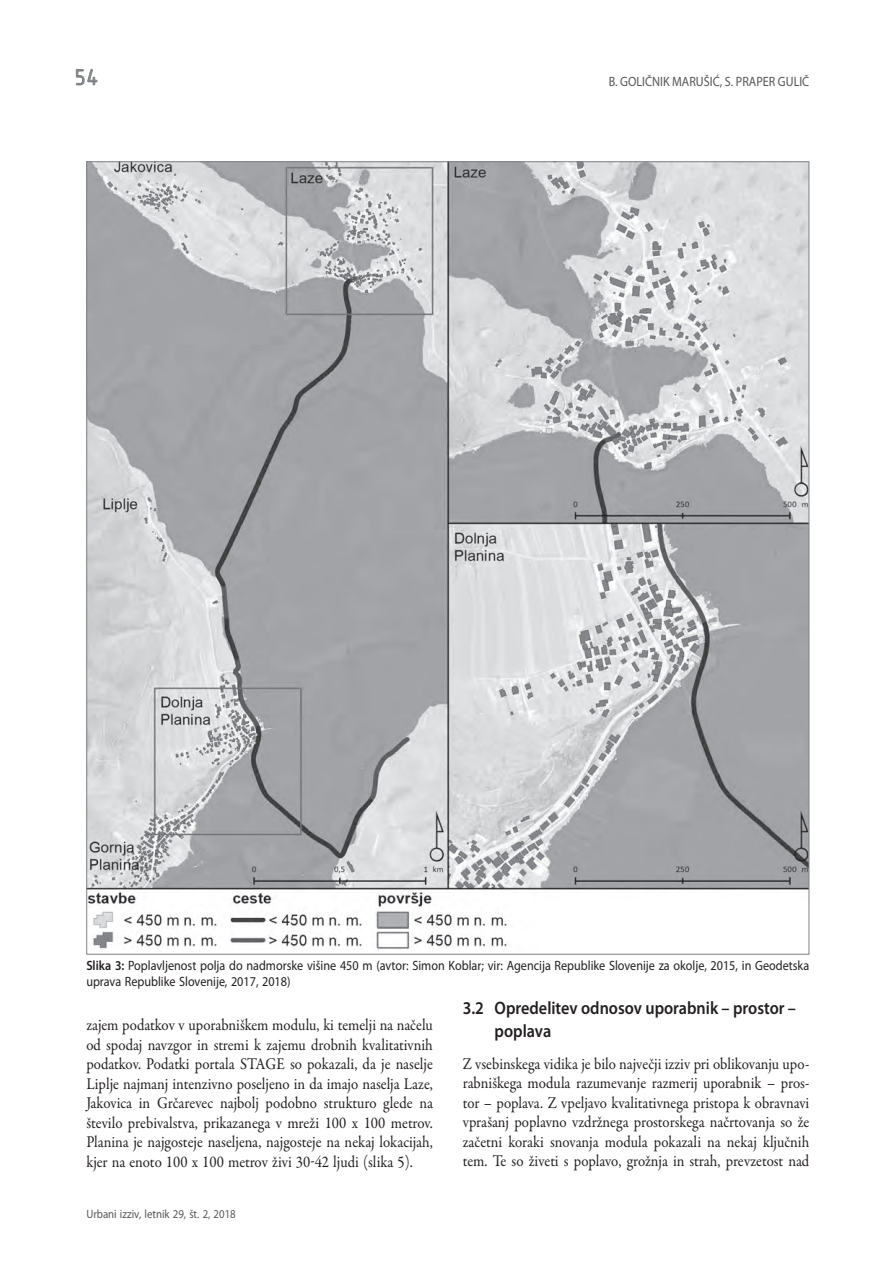
<style>
.page{position:relative;width:895px;height:1264px;background:#fff}
.page>*{position:absolute;margin:0;border:0;box-sizing:border-box;transform-origin:0 0}
.t1{font:24px "ISOCTEUR";color:#808285}
.t2{font:600 18px/22.5px "Myriad Pro";color:#231f20;scale:.9 1}
.t3{font:16.5px/19.5px "Garamond Premr Pro";color:#231f20;text-align:justify;scale:.9 1}
.t4{font:13.5px/16.5px "Myriad Pro";color:#231f20;scale:.9 1}
.t5{font:13.5px "Myriad Pro";color:#57585a;scale:.9 1}
.t6{font:12px "Myriad Pro";color:#57585a;scale:.9 1}
.s1{font-weight:600}
</style>
<div class="page">
<svg style="left:76px;top:69px;width:22px;height:17px"></svg>
<img style="left:88px;top:163px;width:719px;height:788px">
<h1 class="t1" style="left:72px;top:62px;width:31px">54</h1>
<p class="t5" style="left:609px;top:74px;width:224px">B. GOLIČNIK MARUŠIĆ, S. PRAPER GULIČ</p>
<p class="t4" style="left:86px;top:957px;width:805px"><span class="s1">Slika 3:</span> Poplavljenost polja do nadmorske višine 450 m (avtor: Simon Koblar; vir: Agencija Republike Slovenije za okolje, 2015, in Geodetska uprava Republike Slovenije, 2017, 2018)</p>
<p class="t3" style="left:86px;top:1015px;width:387px">zajem podatkov v uporabniškem modulu, ki temelji na načelu od spodaj navzgor in stremi k zajemu drobnih kvalitativnih podatkov. Podatki portala STAGE so pokazali, da je naselje Liplje najmanj intenzivno poseljeno in da imajo naselja Laze, Jakovica in Grčarevec najbolj podobno strukturo glede na število prebivalstva, prikazanega v mreži 100 x 100 metrov.<br>Planina je najgosteje naseljena, najgosteje na nekaj lokacijah, kjer na enoto 100 x 100 metrov živi 30‒42 ljudi (slika 5).</p>
<p class="t6" style="left:86px;top:1207px;width:168px">Urbani izziv, letnik 29, št. 2, 2018</p>
<p class="t2" style="left:495px;top:996px;width:336px;text-indent:-32px">3.2 Opredelitev odnosov uporabnik – prostor – poplava</p>
<p class="t3" style="left:463px;top:1054px;width:387px">Z vsebinskega vidika je bilo največji izziv pri oblikovanju upo&shy;rabniškega modula razumevanje razmerij uporabnik – pros&shy;tor – poplava. Z vpeljavo kvalitativnega pristopa k obravnavi vprašanj poplavno vzdržnega prostorskega načrtovanja so že začetni koraki snovanja modula pokazali na nekaj ključnih tem. Te so živeti s poplavo, grožnja in strah, prevzetost nad</p>
</div>
